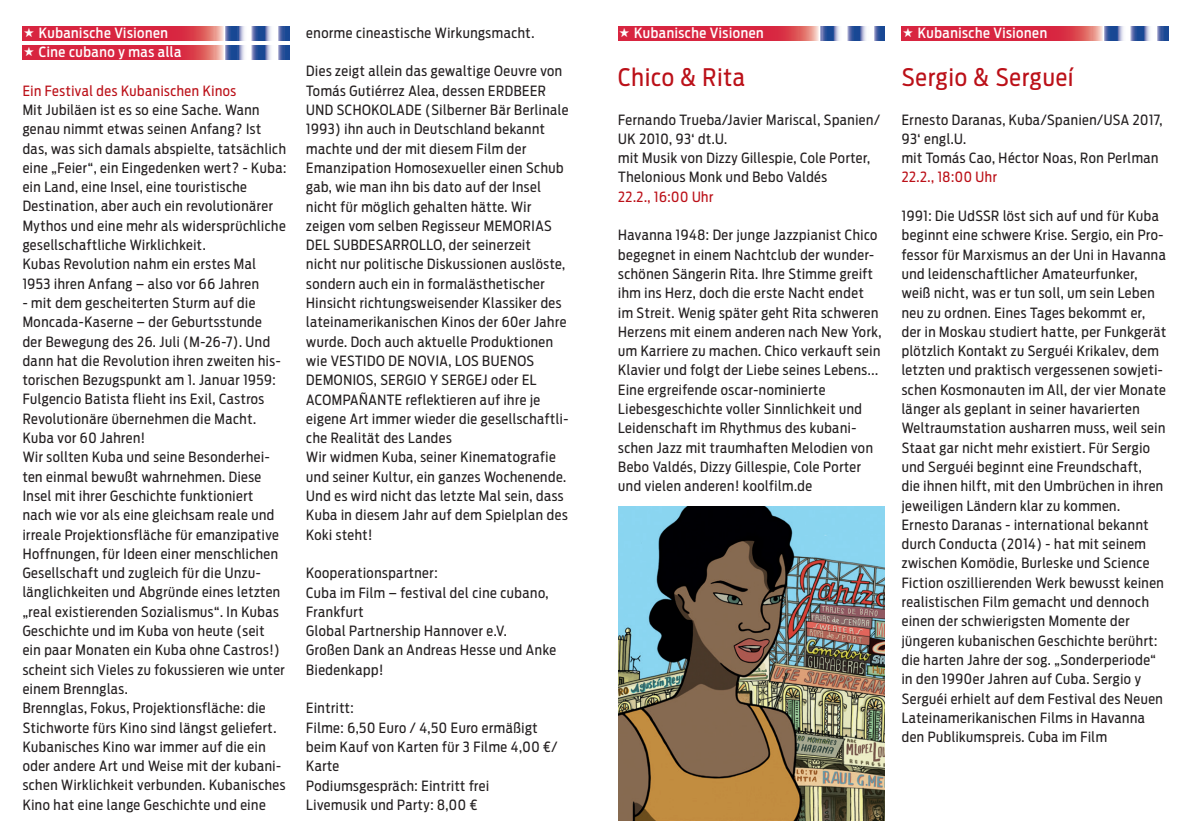
<style>
.page{position:relative;width:1191px;height:840px;background:#fff}
.page>*{position:absolute;margin:0;border:0;box-sizing:border-box;transform-origin:0 0}
.t1{font:24px "Antenna Cond";letter-spacing:.04em;color:#bb1018}
.t2{font:14px/19.2px "Antenna Cond";letter-spacing:.04em;color:#231f20}
.t3{font:500 14px/19.2px "Antenna Cond";letter-spacing:.04em;color:#fff}
.t4{font:14px "Antenna Cond";letter-spacing:.04em;color:#bb1018}
</style>
<div class="page">
<svg style="left:23px;top:27px;width:266px;height:14px;background:#c24b67"></svg>
<svg style="left:23px;top:46px;width:266px;height:14px;background:#c24b67"></svg>
<svg style="left:618px;top:27px;width:266px;height:14px;background:#c44c67"></svg>
<svg style="left:901px;top:27px;width:267px;height:14px;background:#c24b66"></svg>
<img style="left:618px;top:506px;width:266px;height:314px">
<svg style="left:24px;top:27px;width:10px;height:10px"></svg>
<svg style="left:24px;top:47px;width:10px;height:9px"></svg>
<svg style="left:619px;top:27px;width:10px;height:10px"></svg>
<svg style="left:903px;top:27px;width:9px;height:10px"></svg>
<p class="t3" style="left:39px;top:23px;width:144px">Kubanische Visionen<br>Cine cubano y mas alla</p>
<p class="t4" style="left:23px;top:82px;width:215px">Ein Festival des Kubanischen Kinos</p>
<p class="t2" style="left:23px;top:100px;width:265px">Mit Jubiläen ist es so eine Sache. Wann genau nimmt etwas seinen Anfang? Ist das, was sich damals abspielte, tatsächlich eine „Feier“, ein Eingedenken wert? - Kuba: ein Land, eine Insel, eine touristische Destination, aber auch ein revolutionärer Mythos und eine mehr als widersprüchliche gesellschaftliche Wirklichkeit.<br>Kubas Revolution nahm ein erstes Mal 1953 ihren Anfang – also vor 66 Jahren</p>
<p class="t2" style="left:23px;top:293px;width:264px">- mit dem gescheiterten Sturm auf die Moncada-Kaserne – der Geburtsstunde<br>der Bewegung des 26. Juli (M-26-7). Und dann hat die Revolution ihren zweiten his&shy;torischen Bezugspunkt am 1. Januar 1959:<br>Fulgencio Batista flieht ins Exil, Castros Revolutionäre übernehmen die Macht.<br>Kuba vor 60 Jahren!<br>Wir sollten Kuba und seine Besonderhei&shy;ten einmal bewußt wahrnehmen. Diese Insel mit ihrer Geschichte funktioniert nach wie vor als eine gleichsam reale und irreale Projektionsfläche für emanzipative Hoffnungen, für Ideen einer menschlichen Gesellschaft und zugleich für die Unzu&shy;länglichkeiten und Abgründe eines letzten „real existierenden Sozialismus“. In Kubas Geschichte und im Kuba von heute (seit ein paar Monaten ein Kuba ohne Castros!) scheint sich Vieles zu fokussieren wie unter einem Brennglas.<br>Brennglas, Fokus, Projektionsfläche: die Stichworte fürs Kino sind längst geliefert.<br>Kubanisches Kino war immer auf die ein oder andere Art und Weise mit der kubani&shy;schen Wirklichkeit verbunden. Kubanisches Kino hat eine lange Geschichte und eine</p>
<p class="t2" style="left:306px;top:23px;width:230px">enorme cineastische Wirkungsmacht.</p>
<p class="t2" style="left:306px;top:62px;width:264px">Dies zeigt allein das gewaltige Oeuvre von Tomás Gutiérrez Alea, dessen ERDBEER UND SCHOKOLADE (Silberner Bär Berlinale 1993) ihn auch in Deutschland bekannt machte und der mit diesem Film der Emanzipation Homosexueller einen Schub gab, wie man ihn bis dato auf der Insel nicht für möglich gehalten hätte. Wir zeigen vom selben Regisseur MEMORIAS DEL SUBDESARROLLO, der seinerzeit<br>nicht nur politische Diskussionen auslöste, sondern auch ein in formalästhetischer Hinsicht richtungsweisender Klassiker des lateinamerikanischen Kinos der 60er Jahre wurde. Doch auch aktuelle Produktionen wie VESTIDO DE NOVIA, LOS BUENOS DEMONIOS‚ SERGIO Y SERGEJ oder EL ACOMPAÑANTE reflektieren auf ihre je eigene Art immer wieder die gesellschaftli&shy;che Realität des Landes<br>Wir widmen Kuba, seiner Kinematografie und seiner Kultur, ein ganzes Wochenende.<br>Und es wird nicht das letzte Mal sein, dass Kuba in diesem Jahr auf dem Spielplan des Koki steht!</p>
<p class="t2" style="left:306px;top:563px;width:251px">Kooperationspartner:<br>Cuba im Film – festival del cine cubano,<br>Frankfurt<br>Global Partnership Hannover e.V.<br>Großen Dank an Andreas Hesse und Anke<br>Biedenkapp!</p>
<p class="t2" style="left:306px;top:698px;width:253px">Eintritt:<br>Filme: 6,50 Euro / 4,50 Euro ermäßigt beim Kauf von Karten für 3 Filme 4,00 €/<br>Karte<br>Podiumsgespräch: Eintritt frei<br>Livemusik und Party: 8,00 €</p>
<p class="t3" style="left:634px;top:23px;width:131px">Kubanische Visionen</p>
<h1 class="t1" style="left:618px;top:63px;width:128px">Chico &amp; Rita</h1>
<p class="t2" style="left:618px;top:110px;width:263px">Fernando Trueba/Javier Mariscal, Spanien/ UK 2010, 93‘ dt.U.<br>mit Musik von Dizzy Gillespie, Cole Porter, Thelonious Monk und Bebo Valdés</p>
<p class="t4" style="left:618px;top:188px;width:97px">22.2., 16:00 Uhr</p>
<p class="t2" style="left:618px;top:225px;width:265px">Havanna 1948: Der junge Jazzpianist Chico begegnet in einem Nachtclub der wunder&shy;schönen Sängerin Rita. Ihre Stimme greift ihm ins Herz, doch die erste Nacht endet im Streit. Wenig später geht Rita schweren Herzens mit einem anderen nach New York, um Karriere zu machen. Chico verkauft sein Klavier und folgt der Liebe seines Lebens...<br>Eine ergreifende oscar-nominierte Liebesgeschichte voller Sinnlichkeit und Leidenschaft im Rhythmus des kubani&shy;schen Jazz mit traumhaften Melodien von Bebo Valdés, Dizzy Gillespie, Cole Porter und vielen anderen! koolfilm.de</p>
<p class="t3" style="left:917px;top:23px;width:131px">Kubanische Visionen</p>
<h1 class="t1" style="left:901px;top:63px;width:173px">Sergio &amp; Sergueí</h1>
<p class="t2" style="left:901px;top:110px;width:262px">Ernesto Daranas, Kuba/Spanien/USA 2017,<br>93‘ engl.U.<br>mit Tomás Cao, Héctor Noas, Ron Perlman</p>
<p class="t4" style="left:901px;top:169px;width:97px">22.2., 18:00 Uhr</p>
<p class="t2" style="left:901px;top:206px;width:266px">1991: Die UdSSR löst sich auf und für Kuba beginnt eine schwere Krise. Sergio, ein Pro&shy;fessor für Marxismus an der Uni in Havanna und leidenschaftlicher Amateurfunker, weiß nicht, was er tun soll, um sein Leben neu zu ordnen. Eines Tages bekommt er, der in Moskau studiert hatte, per Funkgerät plötzlich Kontakt zu Serguéi Krikalev, dem letzten und praktisch vergessenen sowjeti&shy;schen Kosmonauten im All, der vier Monate länger als geplant in seiner havarierten Weltraumstation ausharren muss, weil sein Staat gar nicht mehr existiert. Für Sergio und Serguéi beginnt eine Freundschaft,<br>die ihnen hilft, mit den Umbrüchen in ihren jeweiligen Ländern klar zu kommen.<br>Ernesto Daranas - international bekannt durch Conducta (2014) - hat mit seinem zwischen Komödie, Burleske und Science Fiction oszillierenden Werk bewusst keinen realistischen Film gemacht und dennoch einen der schwierigsten Momente der jüngeren kubanischen Geschichte berührt: die harten Jahre der sog. „Sonderperiode“ in den 1990er Jahren auf Cuba. Sergio y Serguéi erhielt auf dem Festival des Neuen Lateinamerikanischen Films in Havanna den Publikumspreis. Cuba im Film</p>
</div>
